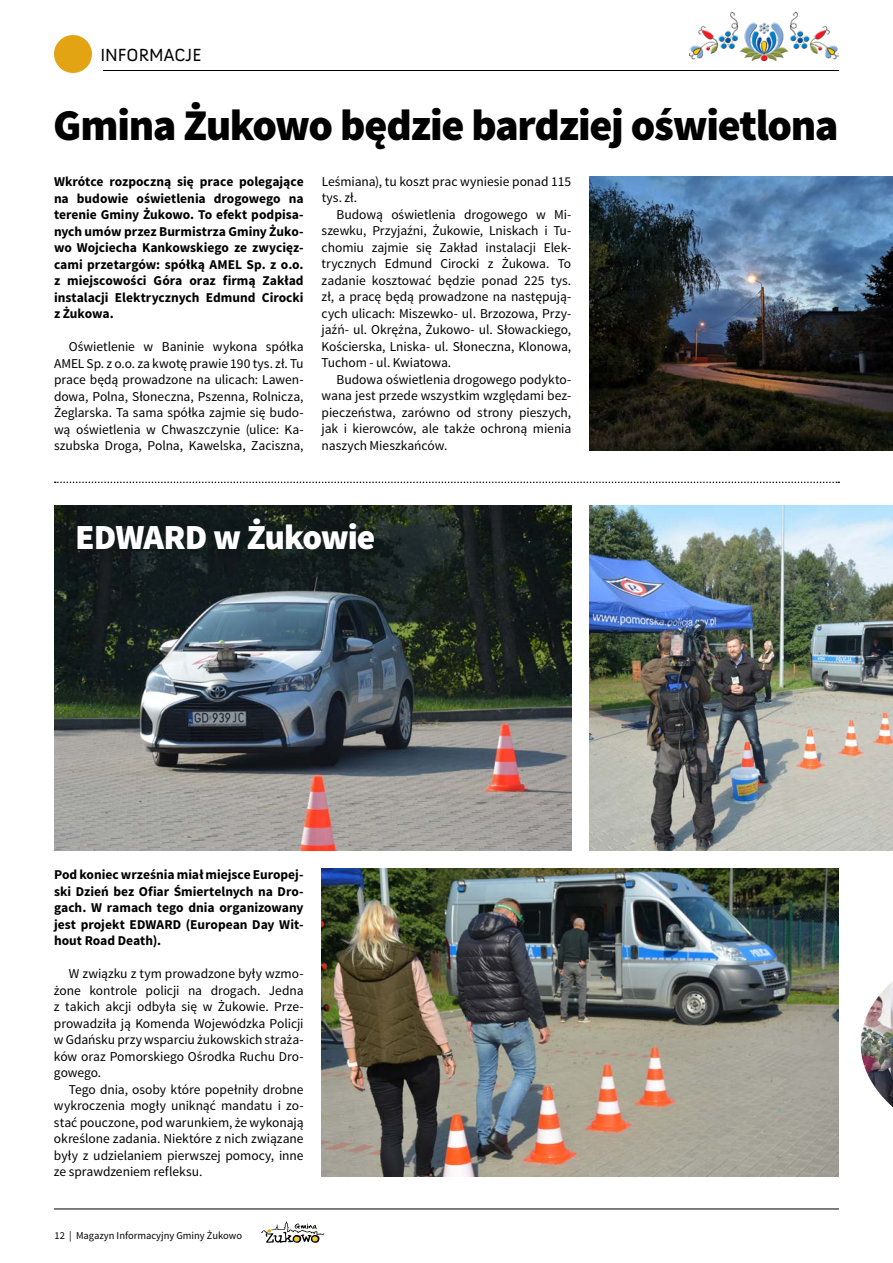
<style>
.page{position:relative;width:893px;height:1263px;background:#fff}
.page>*{position:absolute;margin:0;border:0;box-sizing:border-box;transform-origin:0 0}
.t1{font:900 43.95px "Source Sans Pro";letter-spacing:-.03em;color:#000}
.t2{font:900 35.25px "Source Sans Pro";letter-spacing:-.03em;color:#fff}
.t3{font:18px "Anivers";color:#000}
.t4{font:13.5px/16.5px "Source Sans Pro";letter-spacing:-.005em;color:#000;text-align:justify}
.t5{font:700 13.5px/16.5px "Source Sans Pro";color:#000;text-align:justify}
.t6{font:10.5px "Source Sans Pro";color:#000}
</style>
<div class="page">
<img style="left:54px;top:505px;width:517px;height:345px">
<img style="left:589px;top:506px;width:304px;height:344px">
<img style="left:322px;top:868px;width:517px;height:308px">
<svg style="left:55px;top:482px;width:784px;height:1px"></svg>
<img style="left:860px;top:981px;width:33px;height:127px">
<div style="left:54px;top:35px;width:38px;height:38px;background:#e3a413;border-radius:50%"></div>
<img style="left:689px;top:12px;width:150px;height:49px">
<svg style="left:261px;top:1221px;width:63px;height:22px"></svg>
<hr style="left:103px;top:70px;width:736px;height:1px;background:#000">
<hr style="left:54px;top:1209px;width:785px;height:1px;background:#000">
<img style="left:589px;top:177px;width:304px;height:273px">
<h3 class="t3" style="left:100px;top:45px;width:103px">INFORMACJE</h3>
<h1 class="t1" style="left:53px;top:96px;width:787px">Gmina Żukowo będzie bardziej oświetlona</h1>
<p class="t5" style="left:54px;top:174px;width:251px">Wkrótce rozpoczną się prace polegające na budowie oświetlenia drogowego na terenie Gminy Żukowo. To efekt podpisa&shy;nych umów przez Burmistrza Gminy Żuko&shy;wo Wojciecha Kankowskiego ze zwycięz&shy;cami przetargów: spółką AMEL Sp. z o.o. z miejscowości Góra oraz firmą Zakład instalacji Elektrycznych Edmund Cirocki z Żukowa.</p>
<p class="t4" style="left:54px;top:338px;width:251px;text-indent:15px">Oświetlenie w Baninie wykona spółka AMEL Sp. z o.o. za kwotę prawie 190 tys. zł. Tu prace będą prowadzone na ulicach: Lawen&shy;dowa, Polna, Słoneczna, Pszenna, Rolnicza, Żeglarska. Ta sama spółka zajmie się budo&shy;wą oświetlenia w Chwaszczynie (ulice: Ka&shy;szubska Droga, Polna, Kawelska, Zaciszna,</p>
<p class="t4" style="left:322px;top:173px;width:251px">Leśmiana), tu koszt prac wyniesie ponad 115 tys. zł.</p>
<p class="t4" style="left:322px;top:206px;width:251px;text-indent:15px">Budową oświetlenia drogowego w Mi&shy;szewku, Przyjaźni, Żukowie, Lniskach i Tu&shy;chomiu zajmie się Zakład instalacji Elek&shy;trycznych Edmund Cirocki z Żukowa. To zadanie kosztować będzie ponad 225 tys. zł, a pracę będą prowadzone na następują&shy;cych ulicach: Miszewko- ul. Brzozowa, Przy&shy;jaźń- ul. Okrężna, Żukowo- ul. Słowackiego, Kościerska, Lniska- ul. Słoneczna, Klonowa, Tuchom - ul. Kwiatowa.</p>
<p class="t4" style="left:322px;top:371px;width:251px;text-indent:15px">Budowa oświetlenia drogowego podykto&shy;wana jest przede wszystkim względami bez&shy;pieczeństwa, zarówno od strony pieszych, jak i kierowców, ale także ochroną mienia naszych Mieszkańców.</p>
<h2 class="t2" style="left:75px;top:514px;width:302px">EDWARD w Żukowie</h2>
<p class="t5" style="left:54px;top:867px;width:251px">Pod koniec września miał miejsce Europej&shy;ski Dzień bez Ofiar Śmiertelnych na Dro&shy;gach. W ramach tego dnia organizowany jest projekt EDWARD (European Day Wit&shy;hout Road Death).</p>
<p class="t4" style="left:54px;top:965px;width:251px;text-indent:15px">W związku z tym prowadzone były wzmo&shy;żone kontrole policji na drogach. Jedna z takich akcji odbyła się w Żukowie. Prze&shy;prowadziła ją Komenda Wojewódzka Policji w Gdańsku przy wsparciu żukowskich straża&shy;ków oraz Pomorskiego Ośrodka Ruchu Dro&shy;gowego.</p>
<p class="t4" style="left:54px;top:1081px;width:251px;text-indent:15px">Tego dnia, osoby które popełniły drobne wykroczenia mogły uniknąć mandatu i zo&shy;stać pouczone, pod warunkiem, że wykonają określone zadania. Niektóre z nich związane były z udzielaniem pierwszej pomocy, inne ze sprawdzeniem refleksu.</p>
<p class="t6" style="left:55px;top:1229px;width:189px">12 | Magazyn Informacyjny Gminy Żukowo</p>
</div>
